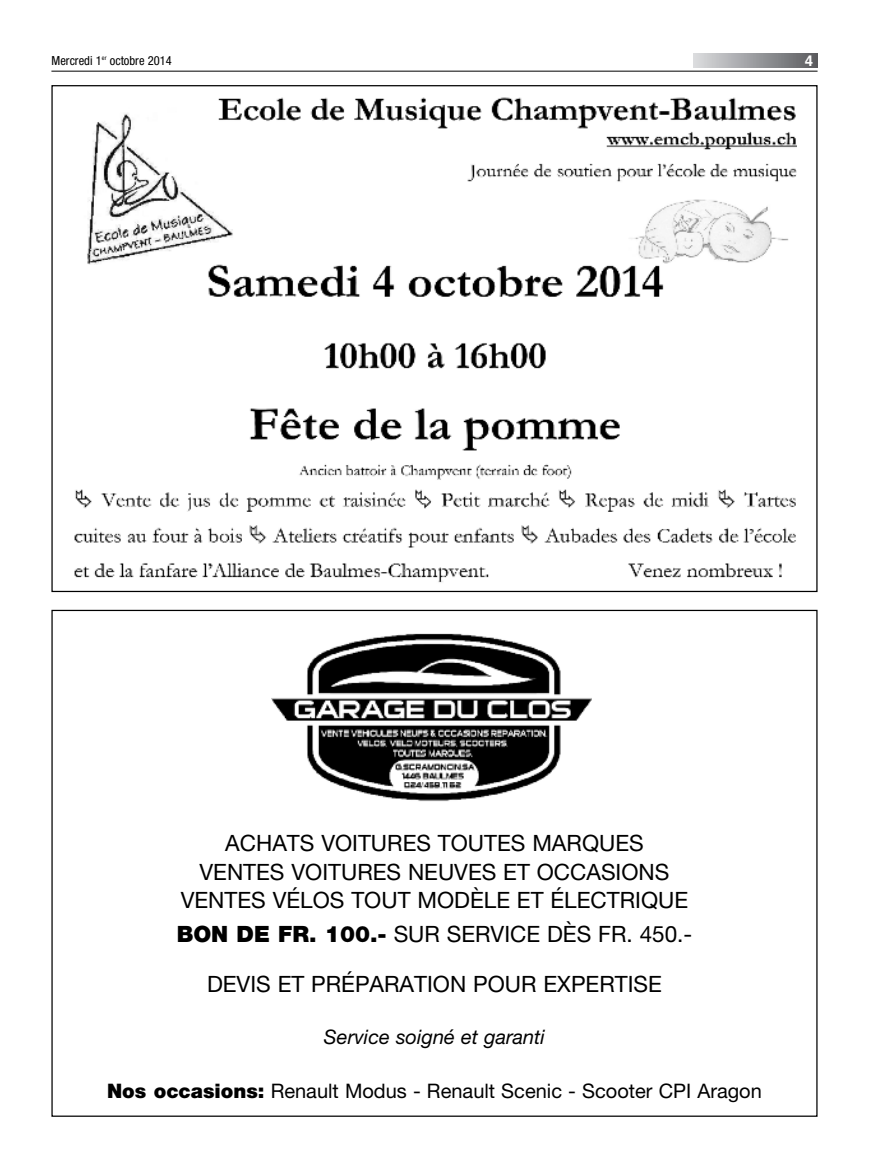
<style>
.page{position:relative;width:869px;height:1170px;background:#fff}
.page>*{position:absolute;margin:0;border:0;box-sizing:border-box;transform-origin:0 0}
.t1{font:22.5px/28.8px "Helvetica Neue LT Pro";color:#000;text-align:center}
.t2{font:20px "Helvetica Neue LT Pro";color:#000}
.t3{font:italic 20px "Helvetica Neue LT Pro";color:#000}
.t4{font:700 15px "Helvetica";color:#fff}
.t5{font:condensed 12.5px "Helvetica Neue";color:#000}
.s1{font-weight:900}
</style>
<div class="page">
<hr style="left:51px;top:71px;width:766px;height:1px;background:#000">
<svg style="left:693px;top:53px;width:124px;height:14px;background:#9b9c9f"></svg>
<img style="left:272px;top:633px;width:319px;height:169px">
<img style="left:74px;top:97px;width:722px;height:486px">
<p class="t5" style="left:52px;top:56px;width:122px">Mercredi 1<sup>er</sup> octobre 2014</p>
<p class="t4" style="left:804px;top:54px;width:10px">4</p>
<p class="t1" style="left:181px;top:830px;width:508px">ACHATS VOITURES TOUTES MARQUES<br>VENTES VOITURES NEUVES ET OCCASIONS<br>VENTES VÉLOS TOUT MODÈLE ET ÉLECTRIQUE</p>
<p class="t1" style="left:176px;top:911px;width:517px;line-height:49.5px"><span class="s1">BON DE FR. 100.-</span> SUR SERVICE DÈS FR. 450.-<br>DEVIS ET PRÉPARATION POUR EXPERTISE</p>
<p class="t3" style="left:324px;top:1029px;width:222px">Service soigné et garanti</p>
<p class="t2" style="left:107px;top:1083px;width:656px"><span class="s1">Nos occasions:</span> Renault Modus - Renault Scenic - Scooter CPI Aragon</p>
</div>
